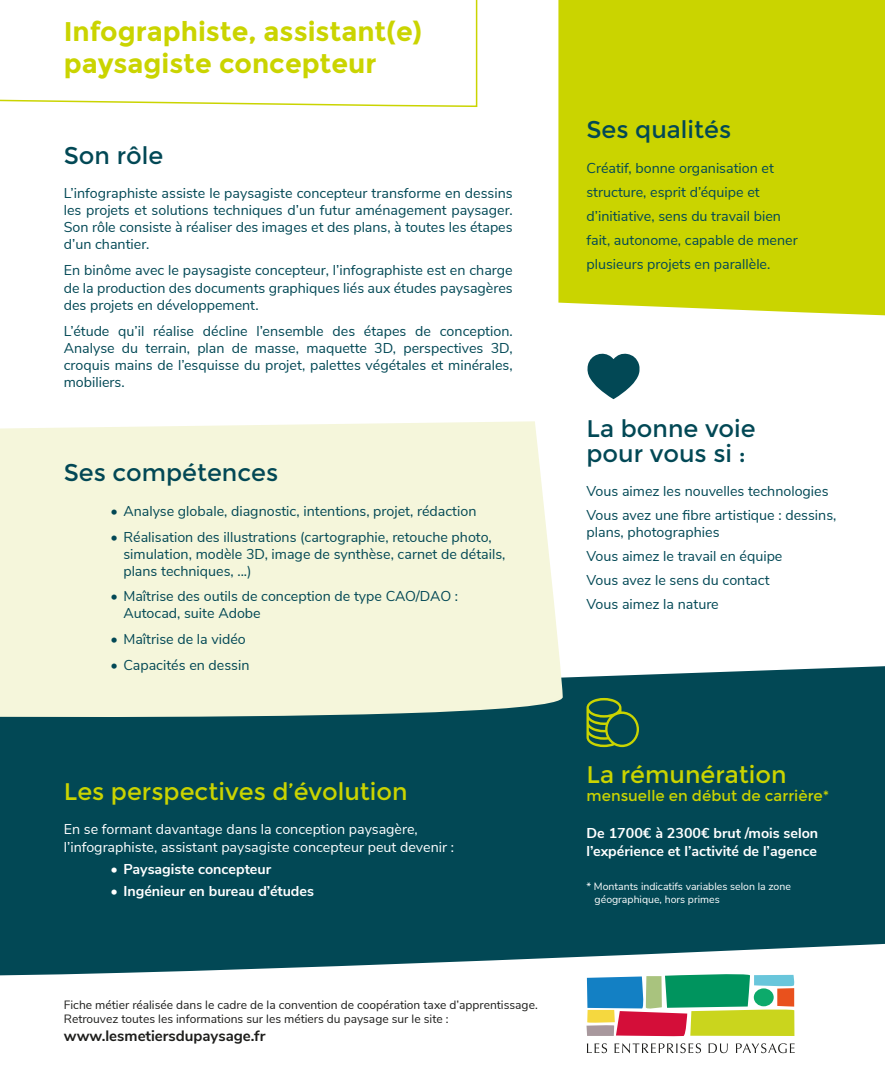
<style>
.page{position:relative;width:885px;height:1076px;background:#fff}
.page>*{position:absolute;margin:0;border:0;box-sizing:border-box;transform-origin:0 0}
.t1{font:700 27px/32.4px "Montserrat";color:#cad400}
.t2{font:24px/25.5px "Montserrat";color:#024855}
.t3{font:24px "Montserrat";color:#cad400}
.t4{font:15px "Montserrat";color:#cad400}
.t5{font:700 15px "Nunito Sans";color:#1d1d1b}
.t6{font:14.25px/17.1px "Nunito Sans";color:#024855}
.t7{font:700 14.25px/18px "Nunito Sans";color:#fff}
.t8{font:14.25px/18px "Nunito Sans";color:#fff}
.t9{font:12px/14.4px "Nunito Sans";color:#1d1d1b}
.t10{font:10.5px/13px "Nunito Sans";color:#fff}
</style>
<div class="page">
<div style="left:558px;top:0;width:326px;height:316px;background:#cad400"></div>
<svg style="left:0;top:0;width:478px;height:107px"></svg>
<div style="left:0;top:666px;width:884px;height:310px;background:#024855"></div>
<div style="left:0;top:421px;width:563px;height:298px;background:#f5f6db"></div>
<svg style="left:587px;top:1043px;width:20px;height:10px"></svg>
<svg style="left:614px;top:1043px;width:87px;height:10px"></svg>
<svg style="left:708px;top:1043px;width:19px;height:10px"></svg>
<svg style="left:735px;top:1043px;width:59px;height:10px"></svg>
<svg style="left:586px;top:972px;width:209px;height:64px"></svg>
<div style="left:753px;top:988px;width:20px;height:18px;background:#0daa6b;border-radius:50%"></div>
<svg style="left:587px;top:353px;width:52px;height:46px"></svg>
<svg style="left:586px;top:698px;width:53px;height:49px;background:#376d3e"></svg>
<h1 class="t1" style="left:64px;top:15px;width:360px">Infographiste, assistant(e) paysagiste concepteur</h1>
<h2 class="t2" style="left:64px;top:143px;width:101px">Son rôle</h2>
<p class="t6" style="left:64px;top:184px;width:450px;text-align:justify">L’infographiste assiste le paysagiste concepteur transforme en dessins les projets et solutions techniques d’un futur aménagement paysager.<br>Son rôle consiste à réaliser des images et des plans, à toutes les étapes d’un chantier.</p>
<p class="t6" style="left:64px;top:261px;width:450px;text-align:justify">En binôme avec le paysagiste concepteur, l’infographiste est en charge de la production des documents graphiques liés aux études paysagères des projets en développement.</p>
<p class="t6" style="left:64px;top:321px;width:450px;text-align:justify">L’étude qu’il réalise décline l’ensemble des étapes de conception.<br>Analyse du terrain, plan de masse, maquette 3D, perspectives 3D, croquis mains de l’esquisse du projet, palettes végétales et minérales, mobiliers.</p>
<h2 class="t2" style="left:64px;top:460px;width:216px">Ses compétences</h2>
<p class="t6" style="left:111px;top:501px;width:367px">• Analyse globale, diagnostic, intentions, projet, rédaction</p>
<p class="t6" style="left:123px;top:527px;width:383px;text-indent:-13px">• Réalisation des illustrations (cartographie, retouche photo, simulation, modèle 3D, image de synthèse, carnet de détails, plans techniques, ...)</p>
<p class="t6" style="left:123px;top:587px;width:336px;text-indent:-13px">• Maîtrise des outils de conception de type CAO/DAO :<br>Autocad, suite Adobe</p>
<p class="t6" style="left:111px;top:630px;width:137px">• Maîtrise de la vidéo</p>
<p class="t6" style="left:111px;top:655px;width:140px">• Capacités en dessin</p>
<h2 class="t3" style="left:64px;top:777px;width:345px">Les perspectives d’évolution</h2>
<p class="t8" style="left:64px;top:819px;width:391px">En se formant davantage dans la conception paysagère, l’infographiste, assistant paysagiste concepteur peut devenir :</p>
<p class="t7" style="left:111px;top:859px;width:162px">• Paysagiste concepteur</p>
<p class="t7" style="left:111px;top:881px;width:205px">• Ingénieur en bureau d’études</p>
<p class="t9" style="left:64px;top:997px;width:475px">Fiche métier réalisée dans le cadre de la convention de coopération taxe d’apprentissage.<br>Retrouvez toutes les informations sur les métiers du paysage sur le site :</p>
<p class="t5" style="left:64px;top:1025px;width:203px">www.lesmetiersdupaysage.fr</p>
<h2 class="t2" style="left:586px;top:117px;width:146px">Ses qualités</h2>
<p class="t6" style="left:586px;top:155px;width:213px;line-height:24px">Créatif, bonne organisation et structure, esprit d’équipe et d’initiative, sens du travail bien fait, autonome, capable de mener plusieurs projets en parallèle.</p>
<h2 class="t2" style="left:586px;top:416px;width:171px">La bonne voie pour vous si :</h2>
<p class="t6" style="left:586px;top:478px;width:251px;line-height:24px">Vous aimez les nouvelles technologies<br>Vous avez une fibre artistique : dessins,</p>
<p class="t6" style="left:586px;top:519px;width:197px;line-height:24px">plans, photographies<br>Vous aimez le travail en équipe<br>Vous avez le sens du contact<br>Vous aimez la nature</p>
<h2 class="t3" style="left:586px;top:760px;width:201px">La rémunération</h2>
<p class="t4" style="left:586px;top:787px;width:244px">mensuelle en début de carrière*</p>
<p class="t7" style="left:586px;top:823px;width:233px">De 1700€ à 2300€ brut /mois selon l’expérience et l’activité de l’agence</p>
<p class="t10" style="left:594px;top:879px;width:198px;text-indent:-8px">* Montants indicatifs variables selon la zone géographique, hors primes</p>
</div>
